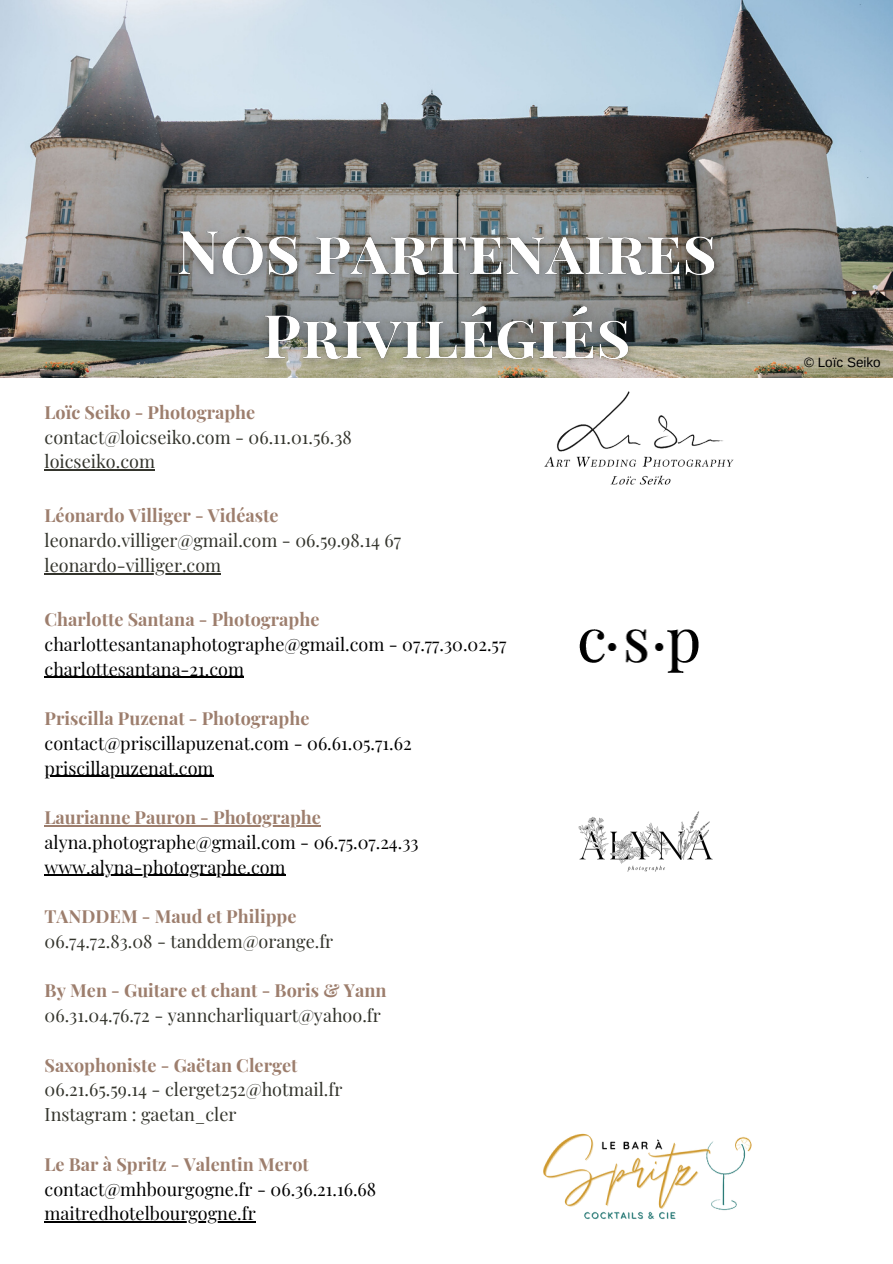
<style>
.page{position:relative;width:893px;height:1264px;background:#fff}
.page>*{position:absolute;margin:0;border:0;box-sizing:border-box;transform-origin:0 0}
.t1{font:18px/24.8px "Playfair Display";color:#000}
.t2{font:18px/24.8px "Playfair Display";color:#33342c}
.t3{font:13.5px "Arimo";color:#000}
.s1{font-weight:700;color:#9d7e6d}
</style>
<div class="page">
<img style="left:0;top:0;width:892px;height:377px">
<hr style="left:45px;top:469px;width:110px;height:1px;background:#33342c">
<hr style="left:45px;top:573px;width:176px;height:1px;background:#33342c">
<hr style="left:45px;top:676px;width:199px;height:1px;background:#000">
<hr style="left:45px;top:775px;width:168px;height:1px;background:#000">
<hr style="left:45px;top:825px;width:276px;height:1px;background:#9d7e6d">
<hr style="left:45px;top:874px;width:240px;height:1px;background:#000">
<hr style="left:45px;top:1221px;width:211px;height:1px;background:#000">
<img style="left:543px;top:1133px;width:209px;height:87px">
<img style="left:521px;top:354px;width:235px;height:131px">
<img style="left:579px;top:629px;width:120px;height:44px">
<img style="left:578px;top:811px;width:135px;height:61px">
<img style="left:162px;top:210px;width:568px;height:167px">
<p class="t2" style="left:45px;top:399px;width:309px"><span class="s1">Loïc Seiko - Photographe </span>contact@loicseiko.com - 06.11.01.56.38 loicseiko.com</p>
<p class="t2" style="left:45px;top:502px;width:358px"><span class="s1">Léonardo Villiger - Vidéaste </span>leonardo.villiger@gmail.com - 06.59.98.14 67</p>
<h2 class="t2" style="left:45px;top:552px;width:178px">leonardo-villiger.com</h2>
<h2 class="t1" style="left:45px;top:606px;width:463px"><span class="s1">Charlotte Santana - Photographe </span>charlottesantanaphotographe@gmail.com - 07.77.30.02.57</h2>
<h2 class="t1" style="left:45px;top:655px;width:201px">charlottesantana-21.com</h2>
<h2 class="t1" style="left:45px;top:705px;width:368px"><span class="s1">Priscilla Puzenat - Photographe </span>contact@priscillapuzenat.com - 06.61.05.71.62</h2>
<h2 class="t1" style="left:45px;top:754px;width:170px">priscillapuzenat.com</h2>
<h2 class="t1" style="left:45px;top:804px;width:375px"><span class="s1">Laurianne Pauron - Photographe </span>alyna.photographe@gmail.com - 06.75.07.24.33</h2>
<h2 class="t1" style="left:45px;top:853px;width:242px">www.alyna-photographe.com</h2>
<h2 class="t2" style="left:45px;top:903px;width:290px"><span class="s1">TANDDEM - Maud et Philippe<br></span>06.74.72.83.08 - tanddem@orange.fr</h2>
<h2 class="t2" style="left:45px;top:977px;width:343px"><span class="s1">By Men - Guitare et chant - Boris &amp; Yann<br></span>06.31.04.76.72 - yanncharliquart@yahoo.fr</h2>
<h2 class="t2" style="left:45px;top:1051px;width:299px"><span class="s1">Saxophoniste - Gaëtan Clerget<br></span>06.21.65.59.14 - clerget252@hotmail.fr<br>Instagram : gaetan_cler</h2>
<h2 class="t1" style="left:45px;top:1150px;width:333px"><span class="s1">Le Bar à Spritz - Valentin Merot </span>contact@mhbourgogne.fr - 06.36.21.16.68</h2>
<h2 class="t1" style="left:45px;top:1200px;width:212px">maitredhotelbourgogne.fr</h2>
<p class="t3" style="left:804px;top:354px;width:78px">© Loïc Seiko</p>
</div>
